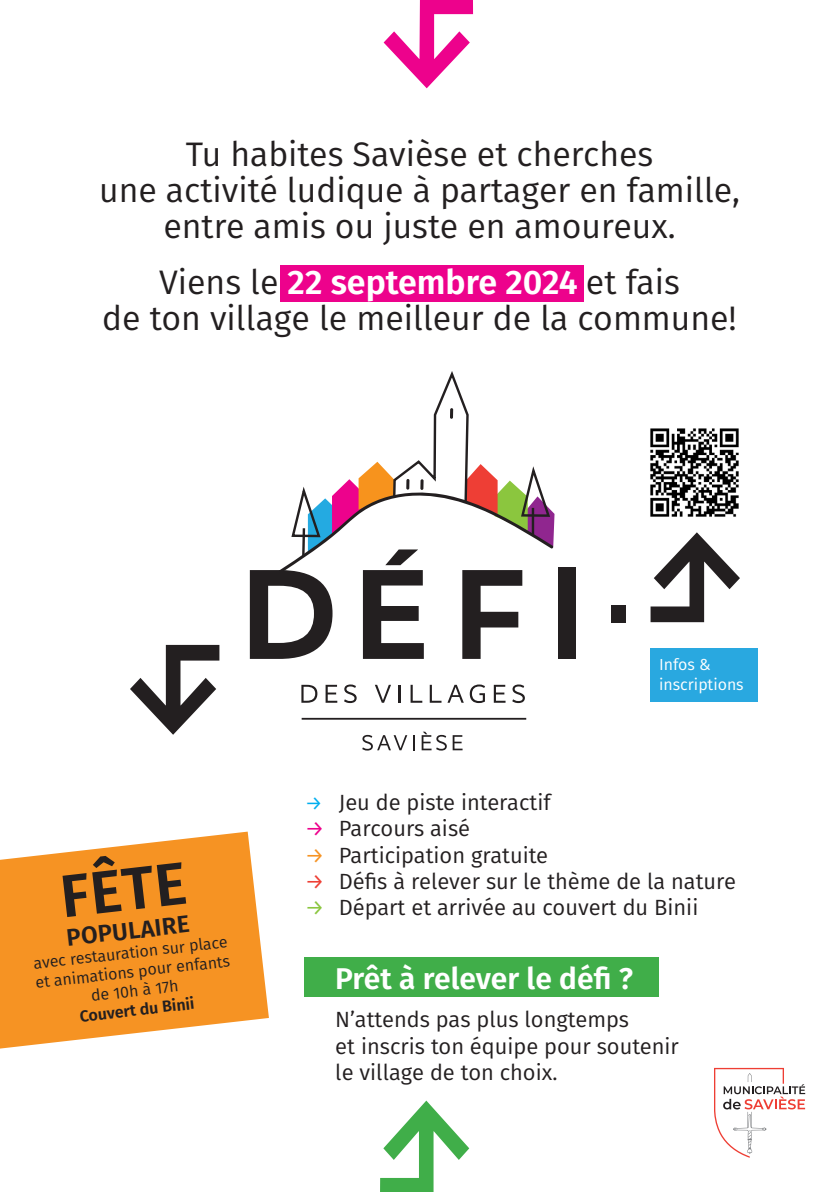
<style>
.page{position:relative;width:840px;height:1192px;background:#fff}
.page>*{position:absolute;margin:0;border:0;box-sizing:border-box;transform-origin:0 0}
.t1{font:600 60px "Fira Sans";color:#231f20}
.t2{font:34px/36px "Fira Sans";color:#231f20;text-align:center}
.t3{font:600 30px "Fira Sans";letter-spacing:-.005em;color:#fff}
.t4{font:600 24px "Fira Sans";color:#231f20}
.t5{font:22px/26.4px "Fira Sans";color:#231f20}
.t6{font:16px/19.2px "Fira Sans";color:#231f20;text-align:center}
.t7{font:16px/20px "Fira Sans";color:#fff}
.t8{font:600 16px "Fira Sans";color:#231f20}
.s1{font-weight:600;color:#fff}
.s2{font-size:20px;color:#00aeef}
.s3{color:#ed028c}
.s4{color:#f69323}
.s5{color:#ee3f35}
.s6{color:#8bc63f}
</style>
<div class="page">
<svg style="left:0;top:831px;width:269px;height:218px;fill:#f69323"></svg>
<div style="left:280px;top:265px;width:304px;height:36px;background:#ed028c"></div>
<div style="left:305px;top:957px;width:354px;height:40px;background:#40ae49"></div>
<svg style="left:130px;top:645px;width:89px;height:90px"></svg>
<svg style="left:650px;top:532px;width:90px;height:90px"></svg>
<img style="left:650px;top:428px;width:89px;height:89px">
<svg style="left:714px;top:1068px;width:91px;height:90px"></svg>
<svg style="left:380px;top:1100px;width:89px;height:92px"></svg>
<svg style="left:383px;top:0;width:90px;height:88px"></svg>
<hr style="left:302px;top:718px;width:224px;height:2px;background:#231f20">
<svg style="left:301px;top:685px;width:16px;height:18px"></svg>
<svg style="left:325px;top:685px;width:12px;height:18px"></svg>
<svg style="left:344px;top:684px;width:13px;height:19px"></svg>
<svg style="left:375px;top:685px;width:16px;height:18px"></svg>
<svg style="left:399px;top:685px;width:2px;height:18px"></svg>
<svg style="left:410px;top:685px;width:12px;height:18px"></svg>
<svg style="left:430px;top:685px;width:11px;height:18px"></svg>
<svg style="left:447px;top:685px;width:17px;height:18px"></svg>
<svg style="left:470px;top:684px;width:15px;height:19px"></svg>
<svg style="left:494px;top:685px;width:11px;height:18px"></svg>
<svg style="left:512px;top:684px;width:13px;height:19px"></svg>
<div style="left:558px;top:567px;width:17px;height:92px;background:#231f20"></div>
<div style="left:611px;top:606px;width:15px;height:17px;background:#231f20"></div>
<svg style="left:250px;top:371px;width:304px;height:288px"></svg>
<svg style="left:362px;top:735px;width:45px;height:15px"></svg>
<svg style="left:413px;top:735px;width:2px;height:15px"></svg>
<svg style="left:421px;top:732px;width:41px;height:18px"></svg>
<div style="left:650px;top:648px;width:107px;height:54px;background:#29a8e0"></div>
<h2 class="t2" style="left:99px;top:136px;width:642px">Tu habites Savièse et cherches<br>une activité ludique à partager en famille, entre amis ou juste en amoureux.</h2>
<h2 class="t2" style="left:102px;top:264px;width:636px">Viens le <span class="s1">22 septembre 2024</span> et fais<br>de ton village le meilleur de la commune!</h2>
<h1 class="t1" style="left:55px;top:847px;width:128px;rotate:-6deg">FÊTE</h1>
<p class="t4" style="left:65px;top:917px;width:125px;rotate:-6deg">POPULAIRE</p>
<p class="t6" style="left:32px;top:953px;width:197px;rotate:-6deg">avec restauration sur place et animations pour enfants de 10h à 17h</p>
<p class="t8" style="left:78px;top:1003px;width:117px;rotate:-6deg">Couvert du Binii</p>
<p class="t7" style="left:659px;top:654px;width:86px">Infos &amp; inscriptions</p>
<p class="t5" style="left:305px;top:788px;width:247px"><span class="s2">→</span> Jeu de piste interactif</p>
<p class="t5" style="left:305px;top:815px;width:167px"><span class="s3">→</span> Parcours aisé</p>
<p class="t5" style="left:305px;top:841px;width:245px"><span class="s4">→</span> Participation gratuite</p>
<p class="t5" style="left:305px;top:867px;width:433px"><span class="s5">→</span> Défis à relever sur le thème de la nature</p>
<p class="t5" style="left:305px;top:894px;width:395px"><span class="s6">→</span> Départ et arrivée au couvert du Binii</p>
<h3 class="t3" style="left:335px;top:954px;width:299px">Prêt à relever le défi ?</h3>
<p class="t5" style="left:335px;top:1006px;width:345px">N’attends pas plus longtemps<br>et inscris ton équipe pour soutenir le village de ton choix.</p>
</div>
